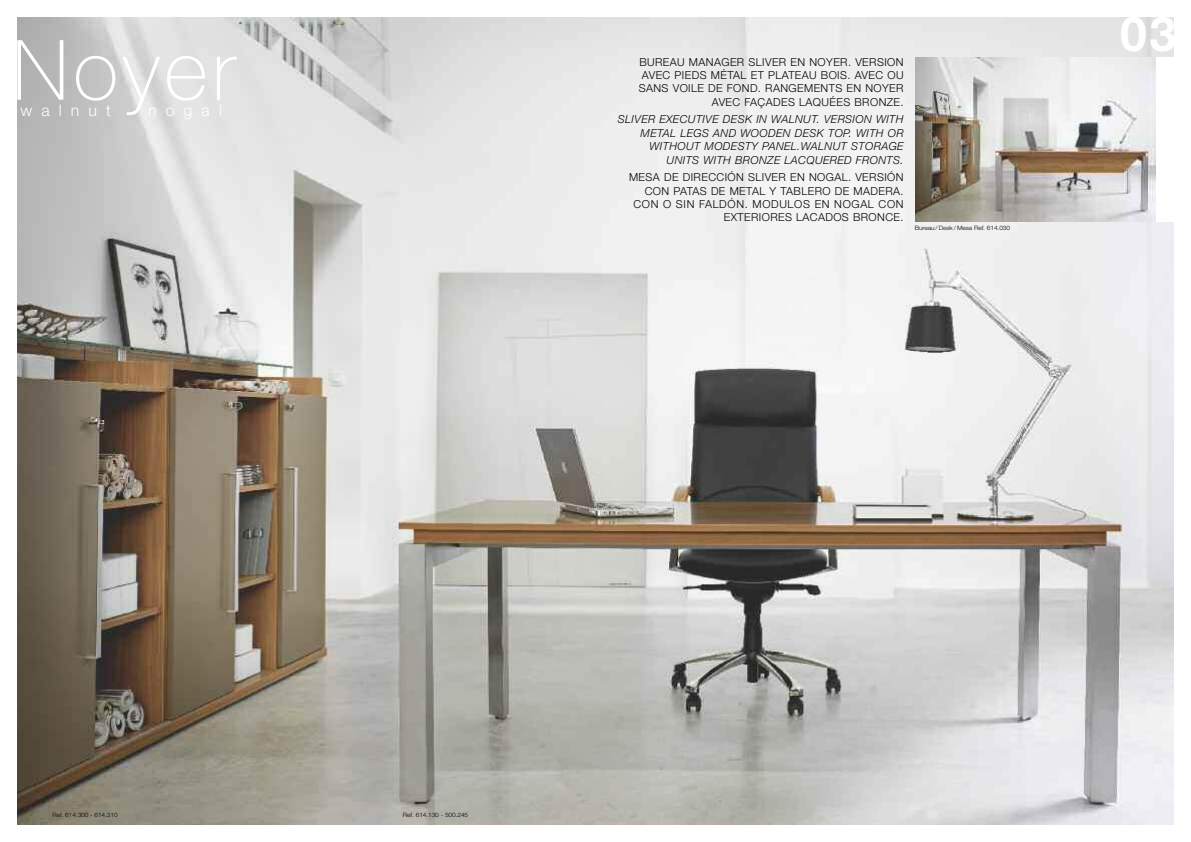
<style>
.page{position:relative;width:1191px;height:842px;background:#fff}
.page>*{position:absolute;margin:0;border:0;box-sizing:border-box;transform-origin:0 0}
.t1{font:100 83.4px "Helvetica Neue";letter-spacing:.055em;color:#fff}
.t2{font:700 48px "Helvetica Neue";color:#fff}
.t3{font:300 16px "Helvetica Neue";letter-spacing:.565em;color:#fff}
.t4{font:300 11px/13.4px "Helvetica Neue";letter-spacing:.04em;color:#000;text-align:right}
.t5{font:italic 300 11px/13.4px "Helvetica Neue";letter-spacing:.04em;color:#000;text-align:right}
.t6{font:300 6px "Helvetica Neue";letter-spacing:-.015em;color:#000;scale:1.1 1}
</style>
<div class="page">
<img style="left:17px;top:17px;width:1157px;height:808px">
<div style="left:1155px;top:57px;width:32px;height:165px;background:#fff"></div>
<img style="left:915px;top:57px;width:240px;height:165px">
<h1 class="t1" style="left:12px;top:40px;width:225px">Noyer</h1>
<h3 class="t3" style="left:21px;top:104px;width:92px">walnut</h3>
<h3 class="t3" style="left:148px;top:104px;width:75px">nogal</h3>
<p class="t4" style="left:638px;top:56px;width:266px">BUREAU MANAGER SLIVER EN NOYER. VERSION AVEC PIEDS MÉTAL ET PLATEAU BOIS. AVEC OU SANS VOILE DE FOND. RANGEMENTS EN NOYER AVEC FAÇADES LAQUÉES BRONZE.</p>
<p class="t5" style="left:618px;top:114px;width:287px">SLIVER EXECUTIVE DESK IN WALNUT. VERSION WITH METAL LEGS AND WOODEN DESK TOP. WITH OR WITHOUT MODESTY PANEL.WALNUT STORAGE UNITS WITH BRONZE LACQUERED FRONTS.</p>
<p class="t4" style="left:629px;top:172px;width:276px">MESA DE DIRECCIÓN SLIVER EN NOGAL. VERSIÓN CON PATAS DE METAL Y TABLERO DE MADERA.<br>CON O SIN FALDÓN. MODULOS EN NOGAL CON EXTERIORES LACADOS BRONCE.</p>
<p class="t6" style="left:915px;top:225px;width:88px">Bureau / Desk / Mesa Ref. 614.030</p>
<h2 class="t2" style="left:1120px;top:16px;width:58px">03</h2>
<p class="t6" style="left:52px;top:813px;width:61px">Ref. 614.300 - 614.310</p>
<p class="t6" style="left:403px;top:813px;width:61px">Ref. 614.130 - 500.245</p>
</div>
